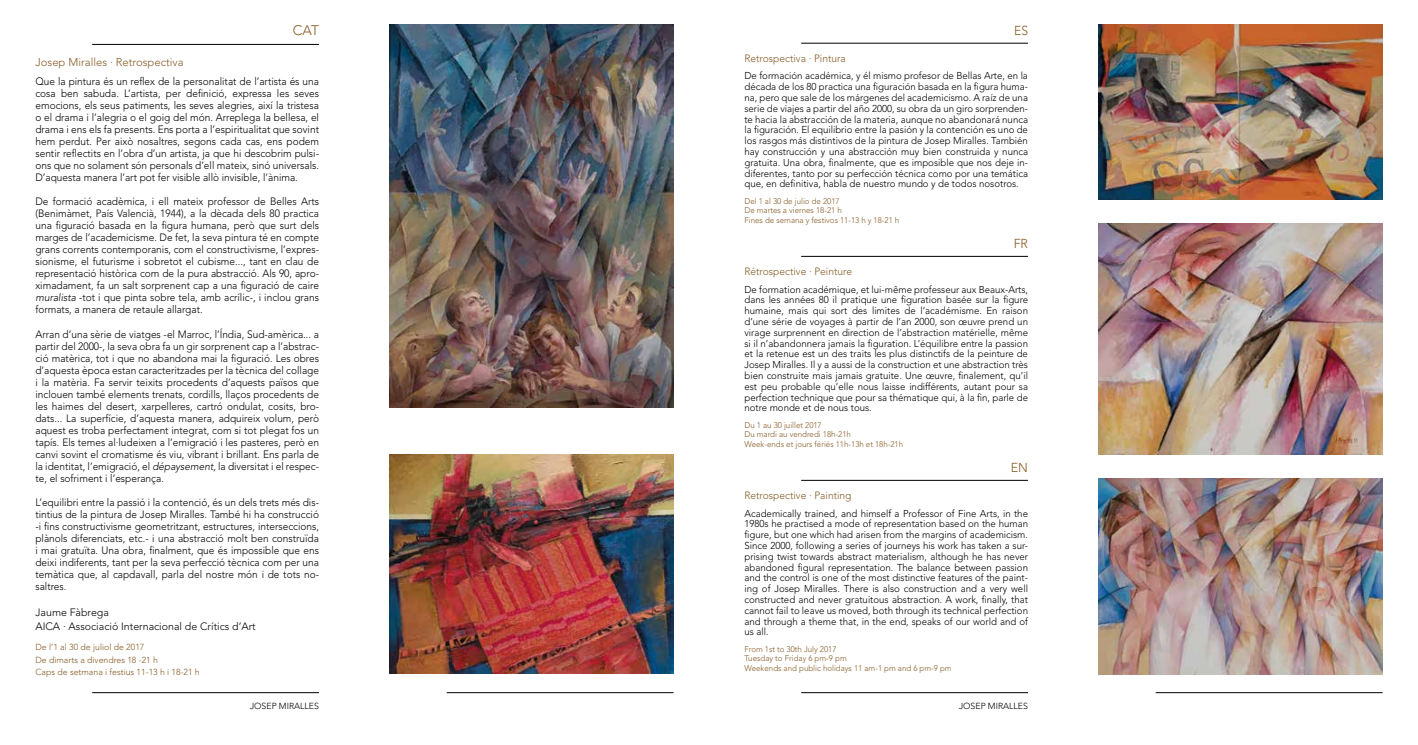
<style>
.page{position:relative;width:1418px;height:745px;background:#fff}
.page>*{position:absolute;margin:0;border:0;box-sizing:border-box;transform-origin:0 0}
.t1{font:300 13.75px "Avenir LT Std";color:#865b25}
.t2{font:300 12.88px "Avenir LT Std";color:#865b25}
.t3{font:300 12.88px "Avenir LT Std";color:#865b25;scale:.94 1}
.t4{font:300 11.25px "Avenir LT Std";color:#865b25}
.t5{font:300 10.62px/12px "Avenir LT Std";color:#000;text-align:justify;scale:.95 1}
.t6{font:300 10.62px/13.9px "Avenir LT Std";color:#000}
.t7{font:300 10.5px "Avenir LT Std";color:#865b25}
.t8{font:300 10px/10.8px "Avenir LT Std";color:#000;text-align:justify}
.t9{font:300 8.75px/12.6px "Avenir LT Std";color:#865b25}
.t10{font:300 8.75px "Avenir LT Std";color:#000}
.t11{font:300 8.25px/9.4px "Avenir LT Std";color:#865b25}
.s1{font-style:italic}
</style>
<div class="page">
<hr style="left:92px;top:44px;width:227px;height:1px;background:#000">
<hr style="left:801px;top:43px;width:227px;height:1px;background:#000">
<hr style="left:801px;top:256px;width:227px;height:1px;background:#000">
<hr style="left:801px;top:479px;width:227px;height:1px;background:#000">
<hr style="left:92px;top:692px;width:227px;height:1px;background:#000">
<hr style="left:446px;top:692px;width:227px;height:1px;background:#000">
<hr style="left:1155px;top:692px;width:227px;height:1px;background:#000">
<hr style="left:801px;top:692px;width:227px;height:1px;background:#000">
<img style="left:390px;top:25px;width:283px;height:382px">
<img style="left:390px;top:454px;width:283px;height:219px">
<img style="left:1098px;top:25px;width:284px;height:174px">
<img style="left:1098px;top:223px;width:284px;height:231px">
<img style="left:1098px;top:478px;width:284px;height:195px">
<p class="t1" style="left:293px;top:22px;width:28px">CAT</p>
<p class="t4" style="left:35px;top:55px;width:150px">Josep Miralles · Retrospectiva</p>
<p class="t5" style="left:35px;top:75px;width:300px">Que la pintura és un reflex de la personalitat de l’artista és una cosa ben sabuda. L’artista, per definició, expressa les seves emocions, els seus patiments, les seves alegries, així la tristesa o el drama i l’alegria o el goig del món. Arreplega la bellesa, el drama i ens els fa presents. Ens porta a l’espiritualitat que sovint hem perdut. Per això nosaltres, segons cada cas, ens podem sentir reflectits en l’obra d’un artista, ja que hi descobrim pulsi&shy;ons que no solament són personals d’ell mateix, sinó universals.<br>D’aquesta manera l’art pot fer visible allò invisible, l’ànima.</p>
<p class="t5" style="left:35px;top:196px;width:300px">De formació acadèmica, i ell mateix professor de Belles Arts (Benimàmet, País Valencià, 1944), a la dècada dels 80 practica una figuració basada en la figura humana, però que surt dels marges de l’academicisme. De fet, la seva pintura té en compte grans corrents contemporanis, com el constructivisme, l’expres&shy;sionisme, el futurisme i sobretot el cubisme..., tant en clau de representació històrica com de la pura abstracció. Als 90, apro&shy;ximadament, fa un salt sorprenent cap a una figuració de caire <span class="s1">muralista</span> -tot i que pinta sobre tela, amb acrílic-, i inclou grans formats, a manera de retaule allargat.</p>
<p class="t5" style="left:35px;top:328px;width:300px">Arran d’una sèrie de viatges -el Marroc, l’Índia, Sud-amèrica... a partir del 2000-, la seva obra fa un gir sorprenent cap a l’abstrac&shy;ció matèrica, tot i que no abandona mai la figuració. Les obres d’aquesta època estan caracteritzades per la tècnica del collage i la matèria. Fa servir teixits procedents d’aquests països que inclouen també elements trenats, cordills, llaços procedents de les haimes del desert, xarpelleres, cartró ondulat, cosits, bro&shy;dats... La superfície, d’aquesta manera, adquireix volum, però aquest es troba perfectament integrat, com si tot plegat fos un tapís. Els temes al·ludeixen a l’emigració i les pasteres, però en canvi sovint el cromatisme és viu, vibrant i brillant. Ens parla de la identitat, l’emigració, el <span class="s1">dépaysement,</span> la diversitat i el respec&shy;te, el sofriment i l’esperança.</p>
<p class="t5" style="left:35px;top:496px;width:300px">L’equilibri entre la passió i la contenció, és un dels trets més dis&shy;tintius de la pintura de Josep Miralles. També hi ha construcció -i fins constructivisme geometritzant, estructures, interseccions, plànols diferenciats, etc.- i una abstracció molt ben construïda i mai gratuïta. Una obra, finalment, que és impossible que ens deixi indiferents, tant per la seva perfecció tècnica com per una temàtica que, al capdavall, parla del nostre món i de tots no&shy;saltres.</p>
<p class="t6" style="left:35px;top:605px;width:222px">Jaume Fàbrega<br>AICA · Associació Internacional de Crítics d’Art</p>
<p class="t9" style="left:35px;top:640px;width:166px">De l’1 al 30 de juliol de 2017<br>De dimarts a divendres 18 -21 h<br>Caps de setmana i festius 11-13 h i 18-21 h</p>
<p class="t3" style="left:1014px;top:23px;width:16px">ES</p>
<p class="t7" style="left:744px;top:52px;width:103px">Retrospectiva · Pintura</p>
<p class="t8" style="left:744px;top:71px;width:285px">De formación académica, y él mismo profesor de Bellas Arte, en la década de los 80 practica una figuración basada en la figura huma&shy;na, pero que sale de los márgenes del academicismo. A raíz de una serie de viajes a partir del año 2000, su obra da un giro sorprenden&shy;te hacia la abstracción de la materia, aunque no abandonará nunca la figuración. El equilibrio entre la pasión y la contención es uno de los rasgos más distintivos de la pintura de Josep Miralles. También hay construcción y una abstracción muy bien construida y nunca gratuita. Una obra, finalmente, que es imposible que nos deje in&shy;diferentes, tanto por su perfección técnica como por una temática que, en definitiva, habla de nuestro mundo y de todos nosotros.</p>
<p class="t11" style="left:744px;top:196px;width:156px">Del 1 al 30 de julio de 2017<br>De martes a viernes 18-21 h<br>Fines de semana y festivos 11-13 h y 18-21 h</p>
<p class="t2" style="left:1013px;top:235px;width:16px">FR</p>
<p class="t7" style="left:744px;top:265px;width:109px">Rétrospective · Peinture</p>
<p class="t8" style="left:744px;top:283px;width:285px">De formation académique, et lui-même professeur aux Beaux-Arts, dans les années 80 il pratique une figuration basée sur la figure humaine, mais qui sort des limites de l’académisme. En raison d’une série de voyages à partir de l’an 2000, son œuvre prend un virage surprennent en direction de l’abstraction matérielle, même si il n’abandonnera jamais la figuration. L’équilibre entre la passion et la retenue est un des traits les plus distinctifs de la peinture de Josep Miralles. Il y a aussi de la construction et une abstraction très bien construite mais jamais gratuite. Une œuvre, finalement, qu’il est peu probable qu’elle nous laisse indifférents, autant pour sa perfection technique que pour sa thématique qui, à la fin, parle de notre monde et de nous tous.</p>
<p class="t11" style="left:744px;top:420px;width:160px">Du 1 au 30 juillet 2017<br>Du mardi au vendredi 18h-21h<br>Week-ends et jours fériés 11h-13h et 18h-21h</p>
<p class="t2" style="left:1010px;top:459px;width:19px">EN</p>
<p class="t7" style="left:744px;top:489px;width:109px">Retrospective · Painting</p>
<p class="t8" style="left:744px;top:507px;width:285px">Academically trained, and himself a Professor of Fine Arts, in the 1980s he practised a mode of representation based on the human figure, but one which had arisen from the margins of academicism.<br>Since 2000, following a series of journeys his work has taken a sur&shy;prising twist towards abstract materialism, although he has never abandoned figural representation. The balance between passion and the control is one of the most distinctive features of the paint&shy;ing of Josep Miralles. There is also construction and a very well constructed and never gratuitous abstraction. A work, finally, that cannot fail to leave us moved, both through its technical perfection and through a theme that, in the end, speaks of our world and of us all.</p>
<p class="t11" style="left:744px;top:644px;width:209px">From 1st to 30th July 2017<br>Tuesday to Friday 6 pm-9 pm<br>Weekends and public holidays 11 am-1 pm and 6 pm-9 pm</p>
<p class="t10" style="left:250px;top:700px;width:70px">JOSEP MIRALLES</p>
<p class="t10" style="left:959px;top:700px;width:70px">JOSEP MIRALLES</p>
</div>
